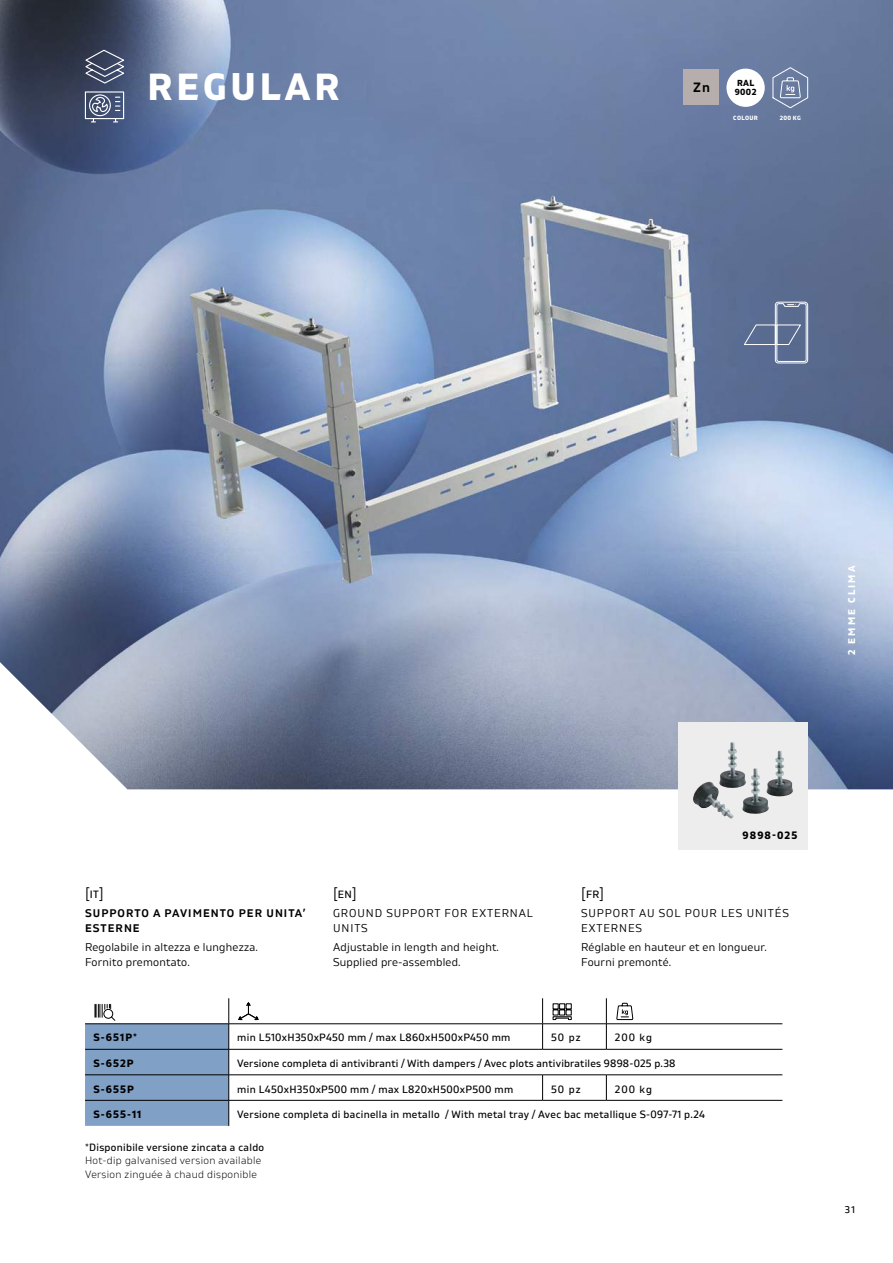
<style>
.page{position:relative;width:893px;height:1263px;background:#fff}
.page>*{position:absolute;margin:0;border:0;box-sizing:border-box;transform-origin:0 0}
.t1{font:700 37.5px "Gilam";letter-spacing:.1em;color:#fff}
.t2{font:15px "Gilam";color:#000}
.t3{font:600 13.8px "Gilam";color:#000}
.t4{font:11.25px/15px "Gilam";letter-spacing:.02em;color:#000}
.t5{font:11.25px/15px "Gilam";letter-spacing:.08em;color:#000}
.t6{font:600 11.25px/15px "Gilam";letter-spacing:.09em;color:#000}
.t7{font:10.5px "Gilam";letter-spacing:.03em;color:#000}
.t8{font:300 10.5px/13.5px "Gilam";letter-spacing:.03em;color:#000}
.t9{font:700 10.5px "Gilam";letter-spacing:.1em;color:#000}
.t10{font:700 9.75px "Gilam";letter-spacing:.22em;color:#fff}
.t11{font:9.75px "Gilam";color:#000}
.t12{font:700 8.7px/8.7px "Gilam";letter-spacing:.04em;color:#000}
.t13{font:700 6px "Gilam";letter-spacing:.05em;color:#fff}
.s1{font-size:10.5px}
</style>
<div class="page">
<img style="left:0;top:0;width:893px;height:789px">
<div style="left:679px;top:722px;width:129px;height:128px;background:#ededed"></div>
<img style="left:719px;top:742px;width:60px;height:46px">
<div style="left:726px;top:69px;width:39px;height:38px;background:#fff;border-radius:50%"></div>
<svg style="left:772px;top:68px;width:36px;height:41px"></svg>
<svg style="left:84px;top:49px;width:42px;height:35px"></svg>
<svg style="left:84px;top:91px;width:41px;height:32px"></svg>
<svg style="left:743px;top:302px;width:65px;height:61px"></svg>
<hr style="left:229px;top:1023px;width:314px;height:1px;background:#000">
<hr style="left:543px;top:1023px;width:63px;height:1px;background:#000">
<svg style="left:542px;top:998px;width:1px;height:51px"></svg>
<hr style="left:606px;top:1023px;width:176px;height:1px;background:#000">
<svg style="left:606px;top:998px;width:1px;height:51px"></svg>
<hr style="left:229px;top:1074px;width:314px;height:1px;background:#000">
<hr style="left:543px;top:1074px;width:63px;height:1px;background:#000">
<svg style="left:542px;top:1075px;width:1px;height:25px"></svg>
<hr style="left:606px;top:1074px;width:176px;height:1px;background:#000">
<svg style="left:606px;top:1075px;width:1px;height:25px"></svg>
<hr style="left:229px;top:1049px;width:314px;height:1px;background:#000">
<hr style="left:543px;top:1049px;width:63px;height:1px;background:#000">
<hr style="left:606px;top:1049px;width:176px;height:1px;background:#000">
<hr style="left:229px;top:1100px;width:314px;height:1px;background:#000">
<hr style="left:543px;top:1100px;width:63px;height:1px;background:#000">
<hr style="left:606px;top:1100px;width:176px;height:1px;background:#000">
<svg style="left:85px;top:998px;width:145px;height:128px"></svg>
<svg style="left:238px;top:1002px;width:21px;height:19px"></svg>
<svg style="left:552px;top:1003px;width:20px;height:17px"></svg>
<svg style="left:616px;top:1002px;width:18px;height:19px"></svg>
<div style="left:684px;top:70px;width:35px;height:35px;background:#b5aeac"></div>
<h1 class="t1" style="left:148px;top:59px;width:194px">REGULAR</h1>
<h3 class="t3" style="left:693px;top:77px;width:19px">Zn</h3>
<p class="t12" style="left:735px;top:79px;width:23px">RAL<br>9002</p>
<p class="t13" style="left:733px;top:114px;width:26px">COLOUR</p>
<p class="t13" style="left:780px;top:114px;width:23px">200 KG</p>
<p class="t10" style="left:844px;top:655px;width:91px;rotate:-90deg">2 EMME CLIMA</p>
<h2 class="t2" style="left:85px;top:881px;width:20px">[<span class="s1">IT</span>]</h2>
<p class="t6" style="left:85px;top:905px;width:222px">SUPPORTO A PAVIMENTO PER UNITA’<br>ESTERNE</p>
<p class="t4" style="left:85px;top:939px;width:174px">Regolabile in altezza e lunghezza.<br>Fornito premontato.</p>
<h2 class="t2" style="left:333px;top:881px;width:25px">[<span class="s1">EN</span>]</h2>
<p class="t5" style="left:333px;top:905px;width:201px">GROUND SUPPORT FOR EXTERNAL<br>UNITS</p>
<p class="t4" style="left:333px;top:939px;width:167px">Adjustable in length and height.<br>Supplied pre-assembled.</p>
<p class="t9" style="left:743px;top:828px;width:56px">9898-025</p>
<h2 class="t2" style="left:581px;top:881px;width:24px">[<span class="s1">FR</span>]</h2>
<p class="t5" style="left:581px;top:905px;width:209px">SUPPORT AU SOL POUR LES UNITÉS<br>EXTERNES</p>
<p class="t4" style="left:581px;top:939px;width:187px">Réglable en hauteur et en longueur.<br>Fourni premonté.</p>
<p class="t9" style="left:94px;top:1030px;width:45px">S-651P*</p>
<p class="t7" style="left:237px;top:1030px;width:275px">min L510xH350xP450 mm / max L860xH500xP450 mm</p>
<p class="t7" style="left:551px;top:1030px;width:31px">50 pz</p>
<p class="t7" style="left:615px;top:1030px;width:39px">200 kg</p>
<p class="t9" style="left:94px;top:1055px;width:42px">S-652P</p>
<p class="t7" style="left:237px;top:1055px;width:440px">Versione completa di antivibranti / With dampers / Avec plots antivibratiles 9898-025 p.38</p>
<p class="t9" style="left:94px;top:1081px;width:42px">S-655P</p>
<p class="t7" style="left:237px;top:1081px;width:277px">min L450xH350xP500 mm / max L820xH500xP500 mm</p>
<p class="t7" style="left:551px;top:1081px;width:31px">50 pz</p>
<p class="t7" style="left:615px;top:1081px;width:39px">200 kg</p>
<p class="t9" style="left:94px;top:1106px;width:49px">S-655-11</p>
<p class="t7" style="left:237px;top:1106px;width:469px">Versione completa di bacinella in metallo / With metal tray / Avec bac metallique S-097-71 p.24</p>
<p class="t7" style="left:85px;top:1139px;width:181px">*Disponibile versione zincata a caldo</p>
<p class="t8" style="left:85px;top:1153px;width:178px">Hot-dip galvanised version available<br>Version zinguée à chaud disponible</p>
<p class="t11" style="left:845px;top:1202px;width:12px">31</p>
</div>
